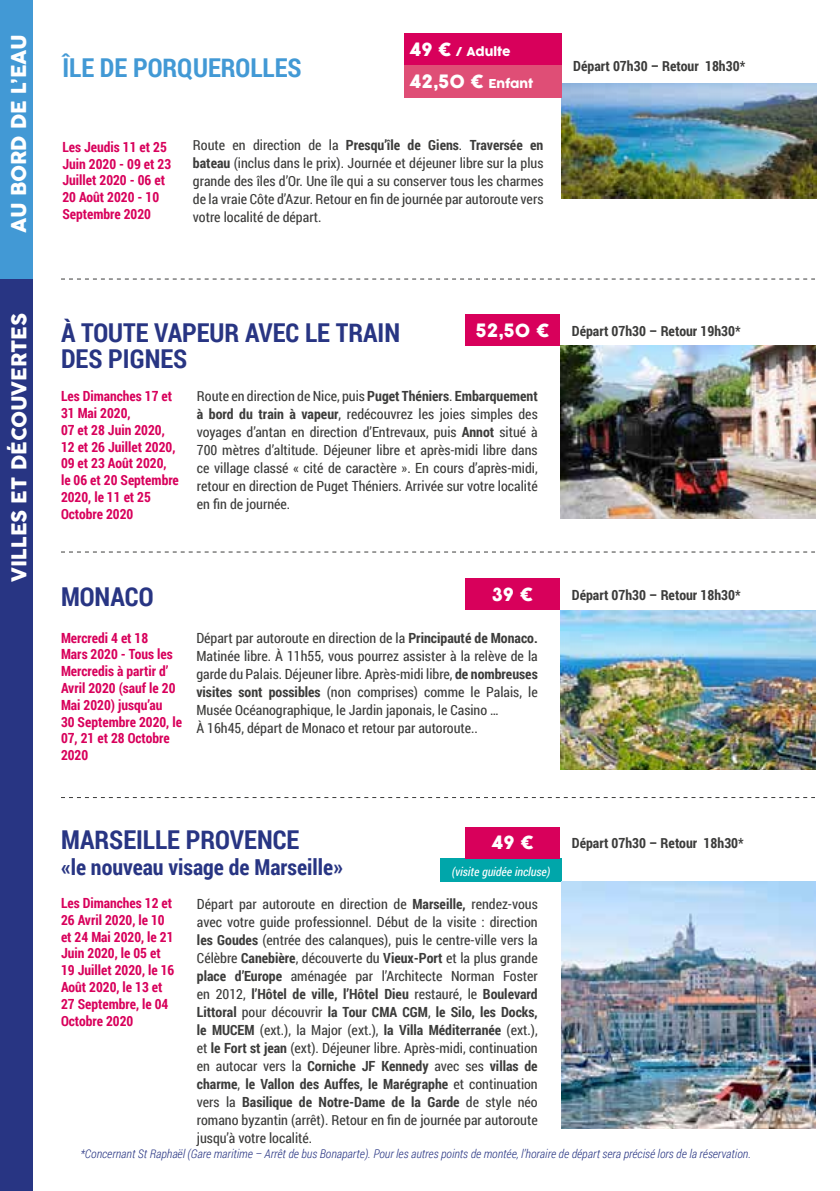
<style>
.page{position:relative;width:840px;height:1191px;background:#fff}
.page>*{position:absolute;margin:0;border:0;box-sizing:border-box;transform-origin:0 0}
.t1{font:700 26px/26px "Roboto Condensed";color:#283583}
.t2{font:700 26px "Roboto Condensed";color:#4299d5}
.t3{font:700 22px "Roboto Condensed";color:#283583}
.t4{font:20px "COCOGOOSE";color:#fff}
.t5{font:18px "COCOGOOSE";color:#fff}
.t6{font:14px/18px "Roboto Condensed";color:#3c3c3b;text-align:justify}
.t7{font:700 14px/16.8px "Roboto Condensed";color:#d8005b}
.t8{font:700 14px "Roboto Condensed";color:#3c3c3b}
.t9{font:italic 300 12px "Roboto Condensed";color:#283583}
.t10{font:italic 12px "Roboto Condensed";color:#fff}
.t11{font:12px "COCOGOOSE";color:#fff}
.s1{font-size:18px}
.s2{font-size:12px}
.s3{font-weight:700}
.s4{font-family:"COCOGOOSE";font-weight:400;font-size:18px;color:#fff}
</style>
<div class="page">
<div style="left:439px;top:857px;width:122px;height:24px;background:#00a6aa"></div>
<svg style="left:61px;top:279px;width:753px;height:1px"></svg>
<div style="left:465px;top:826px;width:95px;height:32px;background:#d8005b"></div>
<svg style="left:61px;top:551px;width:753px;height:1px"></svg>
<img style="left:560px;top:610px;width:254px;height:159px">
<div style="left:465px;top:578px;width:95px;height:32px;background:#d8005b"></div>
<svg style="left:61px;top:797px;width:753px;height:1px"></svg>
<div style="left:465px;top:314px;width:95px;height:32px;background:#d8005b"></div>
<img style="left:560px;top:346px;width:254px;height:172px">
<img style="left:561px;top:881px;width:253px;height:247px">
<img style="left:561px;top:83px;width:254px;height:116px">
<div style="left:0;top:0;width:32px;height:606px;background:#4299d5"></div>
<div style="left:0;top:279px;width:32px;height:912px;background:#283583"></div>
<div style="left:403px;top:33px;width:158px;height:32px;background:#d8005b"></div>
<div style="left:403px;top:65px;width:158px;height:32px;background:#df4e76"></div>
<h3 class="t4" style="left:4px;top:233px;width:200px;rotate:-90deg">AU BORD DE L’EAU</h3>
<h3 class="t4" style="left:4px;top:582px;width:270px;rotate:-90deg">VILLES ET DÉCOUVERTES</h3>
<h1 class="t2" style="left:62px;top:49px;width:240px">ÎLE DE PORQUEROLLES</h1>
<p class="t11" style="left:409px;top:42px;width:103px"><span class="s1">49 €</span> / Adulte</p>
<p class="t5" style="left:409px;top:68px;width:125px">42,50 € <span class="s2">Enfant</span></p>
<p class="t7" style="left:62px;top:138px;width:110px">Les Jeudis 11 et 25<br>Juin 2020 - 09 et 23<br>Juillet 2020 - 06 et<br>20 Août 2020 - 10<br>Septembre 2020</p>
<p class="t6" style="left:193px;top:135px;width:352px">Route en direction de la <span class="s3">Presqu’île de Giens</span>. <span class="s3">Traversée en bateau</span> (inclus dans le prix). Journée et déjeuner libre sur la plus grande des îles d’Or. Une île qui a su conserver tous les charmes de la vraie Côte d’Azur. Retour en fin de journée par autoroute vers votre localité de départ.</p>
<p class="t8" style="left:573px;top:57px;width:173px">Départ 07h30 – Retour 18h30*</p>
<h1 class="t1" style="left:61px;top:319px;width:340px">À TOUTE VAPEUR AVEC LE TRAIN<br>DES PIGNES</h1>
<p class="t7" style="left:61px;top:387px;width:119px">Les Dimanches 17 et<br>31 Mai 2020,<br>07 et 28 Juin 2020,<br>12 et 26 Juillet 2020,<br>09 et 23 Août 2020, le 06 et 20 Septembre<br>2020, le 11 et 25<br>Octobre 2020</p>
<p class="t6" style="left:197px;top:387px;width:342px">Route en direction de Nice, puis <span class="s3">Puget Théniers</span>. <span class="s3">Embarquement à bord du train à vapeur</span>, redécouvrez les joies simples des voyages d’antan en direction d’Entrevaux, puis <span class="s3">Annot</span> situé à 700 mètres d’altitude. Déjeuner libre et après-midi libre dans ce village classé « cité de caractère ». En cours d’après-midi, retour en direction de Puget Théniers. Arrivée sur votre localité en fin de journée.</p>
<p class="t8" style="left:475px;top:321px;width:266px"><span class="s4">52,50 €</span> Départ 07h30 – Retour 19h30*</p>
<p class="t5" style="left:492px;top:581px;width:43px">39 €</p>
<p class="t8" style="left:571px;top:585px;width:170px">Départ 07h30 – Retour 18h30*</p>
<h1 class="t1" style="left:61px;top:583px;width:94px">MONACO</h1>
<p class="t7" style="left:61px;top:628px;width:122px">Mercredi 4 et 18<br>Mars 2020 - Tous les<br>Mercredis à partir d’<br>Avril 2020 (sauf le 20<br>Mai 2020) jusqu’au<br>30 Septembre 2020, le<br>07, 21 et 28 Octobre<br>2020</p>
<p class="t6" style="left:196px;top:628px;width:343px;text-align:left">Départ par autoroute en direction de la <span class="s3">Principauté de Monaco.<br></span>Matinée libre. À 11h55, vous pourrez assister à la relève de la garde du Palais. Déjeuner libre. Après-midi libre, <span class="s3">de nombreuses visites sont possibles</span> (non comprises) comme le Palais, le Musée Océanographique, le Jardin japonais, le Casino …<br>À 16h45, départ de Monaco et retour par autoroute..</p>
<h1 class="t1" style="left:61px;top:825px;width:240px">MARSEILLE PROVENCE</h1>
<h2 class="t3" style="left:61px;top:851px;width:283px">«le nouveau visage de Marseille»</h2>
<p class="t7" style="left:61px;top:894px;width:115px">Les Dimanches 12 et<br>26 Avril 2020, le 10 et 24 Mai 2020, le 21<br>Juin 2020, le 05 et<br>19 Juillet 2020, le 16<br>Août 2020, le 13 et<br>27 Septembre, le 04<br>Octobre 2020</p>
<p class="t6" style="left:197px;top:895px;width:342px">Départ par autoroute en direction de <span class="s3">Marseille,</span> rendez-vous avec votre guide professionnel. Début de la visite : direction <span class="s3">les Goudes</span> (entrée des calanques), puis le centre-ville vers la Célèbre <span class="s3">Canebière</span>, découverte du <span class="s3">Vieux-Port</span> et la plus grande <span class="s3">place d’Europe</span> aménagée par l’Architecte Norman Foster en 2012, <span class="s3">l’Hôtel de ville, l’Hôtel Dieu</span> restauré, le <span class="s3">Boulevard Littoral</span> pour découvrir <span class="s3">la Tour CMA CGM</span>, <span class="s3">le Silo, les Docks, le MUCEM</span> (ext.), la Major (ext.), <span class="s3">la Villa Méditerranée</span> (ext.), et <span class="s3">le Fort st jean</span> (ext). Déjeuner libre. Après-midi, continuation en autocar vers la <span class="s3">Corniche JF Kennedy</span> avec ses <span class="s3">villas de charme</span>, <span class="s3">le Vallon des Auffes, le Marégraphe</span> et continuation vers la <span class="s3">Basilique de Notre-Dame de la Garde</span> de style néo romano byzantin (arrêt). Retour en fin de journée par autoroute jusqu’à votre localité.</p>
<p class="t5" style="left:491px;top:829px;width:44px">49 €</p>
<p class="t8" style="left:571px;top:833px;width:173px">Départ 07h30 – Retour 18h30*</p>
<p class="t10" style="left:451px;top:863px;width:100px">(visite guidée incluse)</p>
<p class="t9" style="left:80px;top:1145px;width:671px">*Concernant St Raphaël (Gare maritime – Arrêt de bus Bonaparte). Pour les autres points de montée, l’horaire de départ sera précisé lors de la réservation.</p>
</div>
